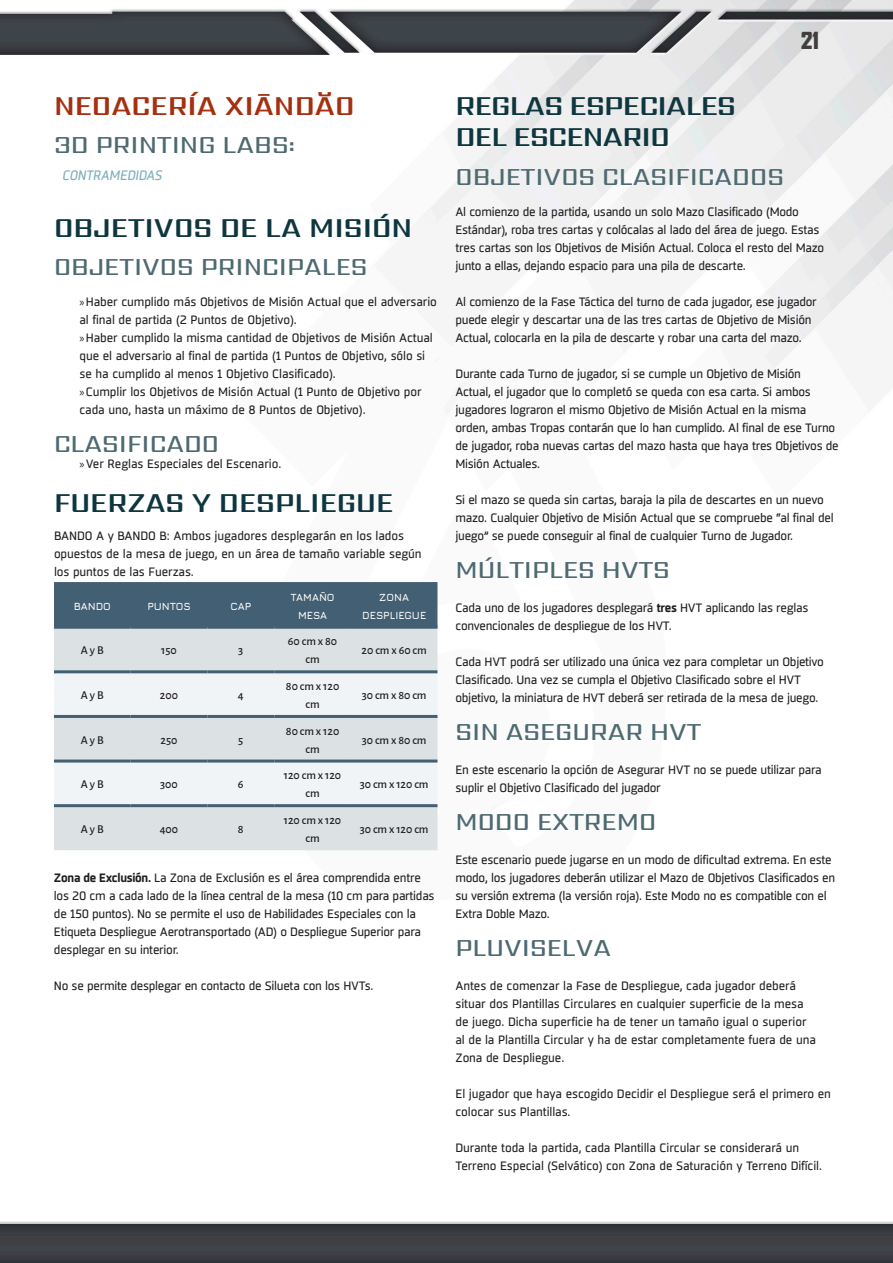
<style>
.page{position:relative;width:893px;height:1263px;background:#fff}
.page>*{position:absolute;margin:0;border:0;box-sizing:border-box;transform-origin:0 0}
.t1{font:600 28.5px "Sarpanch";color:#0e363f}
.t2{font:600 28.5px/31.5px "Sarpanch";letter-spacing:-.025em;color:#0e363f}
.t3{font:600 28.5px "Sarpanch";color:#a53010}
.t4{font:500 25.5px "Sarpanch";color:#4e6a71}
.t5{font:900 22.5px "Agency FB";color:#403d3c}
.t6{font:italic 13.5px "Sisco";letter-spacing:-.01em;color:#81b1bc}
.t7{font:12px/18px "Sisco";letter-spacing:-.025em;color:#231f20}
.t8{font:500 12px/18px "Alegreya Sans";color:#231f20;text-align:center}
.t9{font:700 10.5px/18px "Jura";color:#fff;text-align:center}
.s1{font-family:"Myriad Pro"}
.s2{font-weight:700}
</style>
<div class="page">
<img style="left:0;top:0;width:893px;height:1263px">
<div style="left:54px;top:582px;width:383px;height:44px;background:#435f73"></div>
<div style="left:54px;top:629px;width:383px;height:221px;background:#dce2e3"></div>
<svg style="left:54px;top:673px;width:383px;height:131px;fill:#f0f4f6"></svg>
<hr style="left:54px;top:626px;width:77px;height:3px;background:#435f73">
<hr style="left:131px;top:626px;width:76px;height:3px;background:#435f73">
<hr style="left:207px;top:626px;width:67px;height:3px;background:#435f73">
<hr style="left:274px;top:626px;width:77px;height:3px;background:#435f73">
<hr style="left:351px;top:626px;width:86px;height:3px;background:#435f73">
<hr style="left:54px;top:670px;width:77px;height:3px;background:#435f73">
<hr style="left:131px;top:670px;width:76px;height:3px;background:#435f73">
<hr style="left:207px;top:670px;width:67px;height:3px;background:#435f73">
<hr style="left:274px;top:670px;width:77px;height:3px;background:#435f73">
<hr style="left:351px;top:670px;width:86px;height:3px;background:#435f73">
<hr style="left:54px;top:715px;width:77px;height:3px;background:#435f73">
<hr style="left:131px;top:715px;width:76px;height:3px;background:#435f73">
<hr style="left:207px;top:715px;width:67px;height:3px;background:#435f73">
<hr style="left:274px;top:715px;width:77px;height:3px;background:#435f73">
<hr style="left:351px;top:715px;width:86px;height:3px;background:#435f73">
<hr style="left:54px;top:759px;width:77px;height:3px;background:#435f73">
<hr style="left:131px;top:759px;width:76px;height:3px;background:#435f73">
<hr style="left:207px;top:759px;width:67px;height:3px;background:#435f73">
<hr style="left:274px;top:759px;width:77px;height:3px;background:#435f73">
<hr style="left:351px;top:759px;width:86px;height:3px;background:#435f73">
<hr style="left:54px;top:804px;width:77px;height:3px;background:#435f73">
<hr style="left:131px;top:804px;width:76px;height:3px;background:#435f73">
<hr style="left:207px;top:804px;width:67px;height:3px;background:#435f73">
<hr style="left:274px;top:804px;width:77px;height:3px;background:#435f73">
<hr style="left:351px;top:804px;width:86px;height:3px;background:#435f73">
<h1 class="t3" style="left:54px;top:87px;width:302px">NEOACERÍA XIĀNDĂO</h1>
<h2 class="t4" style="left:54px;top:128px;width:242px">3D PRINTING LABS:</h2>
<p class="t6" style="left:63px;top:166px;width:101px">CONTRAMEDIDAS</p>
<h1 class="t1" style="left:54px;top:209px;width:360px">OBJETIVOS DE LA MISIÓN</h1>
<h2 class="t4" style="left:54px;top:250px;width:315px">OBJETIVOS PRINCIPALES</h2>
<p class="t7" style="left:80px;top:293px;width:359px"><span class="s1">»</span>Haber cumplido más Objetivos de Misión Actual que el adversario al final de partida (2 Puntos de Objetivo).<br><span class="s1">»</span>Haber cumplido la misma cantidad de Objetivos de Misión Actual que el adversario al final de partida (1 Puntos de Objetivo, sólo si se ha cumplido al menos 1 Objetivo Clasificado).<br><span class="s1">»</span>Cumplir los Objetivos de Misión Actual (1 Punto de Objetivo por cada uno, hasta un máximo de 8 Puntos de Objetivo).</p>
<h2 class="t4" style="left:54px;top:427px;width:167px">CLASIFICADO</h2>
<p class="t7" style="left:80px;top:455px;width:203px"><span class="s1">»</span>Ver Reglas Especiales del Escenario.</p>
<h1 class="t1" style="left:54px;top:484px;width:341px">FUERZAS Y DESPLIEGUE</h1>
<p class="t7" style="left:54px;top:527px;width:369px">BANDO A y BANDO B: Ambos jugadores desplegarán en los lados opuestos de la mesa de juego, en un área de tamaño variable según los puntos de las Fuerzas.</p>
<p class="t9" style="left:74px;top:596px;width:39px">BANDO</p>
<p class="t9" style="left:147px;top:596px;width:45px">PUNTOS</p>
<p class="t9" style="left:230px;top:596px;width:22px">CAP</p>
<p class="t9" style="left:291px;top:587px;width:45px">TAMAÑO<br>MESA</p>
<p class="t9" style="left:362px;top:587px;width:66px">ZONA<br>DESPLIEGUE</p>
<p class="t8" style="left:81px;top:641px;width:24px">A y B</p>
<p class="t8" style="left:161px;top:641px;width:17px">150</p>
<p class="t8" style="left:238px;top:641px;width:7px">3</p>
<p class="t8" style="left:288px;top:632px;width:51px">60 cm x 80 cm</p>
<p class="t8" style="left:362px;top:641px;width:67px">20 cm x 60 cm</p>
<p class="t8" style="left:81px;top:685px;width:24px">A y B</p>
<p class="t8" style="left:160px;top:685px;width:20px">200</p>
<p class="t8" style="left:238px;top:685px;width:7px">4</p>
<p class="t8" style="left:286px;top:676px;width:55px">80 cm x 120 cm</p>
<p class="t8" style="left:362px;top:685px;width:66px">30 cm x 80 cm</p>
<p class="t8" style="left:81px;top:730px;width:24px">A y B</p>
<p class="t8" style="left:161px;top:730px;width:18px">250</p>
<p class="t8" style="left:238px;top:730px;width:7px">5</p>
<p class="t8" style="left:286px;top:721px;width:55px">80 cm x 120 cm</p>
<p class="t8" style="left:362px;top:730px;width:66px">30 cm x 80 cm</p>
<p class="t8" style="left:81px;top:774px;width:24px">A y B</p>
<p class="t8" style="left:160px;top:774px;width:19px">300</p>
<p class="t8" style="left:238px;top:774px;width:7px">6</p>
<p class="t8" style="left:284px;top:765px;width:59px">120 cm x 120 cm</p>
<p class="t8" style="left:360px;top:774px;width:70px">30 cm x 120 cm</p>
<p class="t8" style="left:81px;top:819px;width:24px">A y B</p>
<p class="t8" style="left:160px;top:819px;width:20px">400</p>
<p class="t8" style="left:238px;top:819px;width:7px">8</p>
<p class="t8" style="left:284px;top:810px;width:59px">120 cm x 120 cm</p>
<p class="t8" style="left:360px;top:819px;width:70px">30 cm x 120 cm</p>
<p class="t7" style="left:54px;top:869px;width:382px"><span class="s2">Zona de Exclusión.</span> La Zona de Exclusión es el área comprendida entre los 20 cm a cada lado de la línea central de la mesa (10 cm para partidas de 150 puntos). No se permite el uso de Habilidades Especiales con la Etiqueta Despliegue Aerotransportado (AD) o Despliegue Superior para desplegar en su interior.</p>
<p class="t7" style="left:54px;top:977px;width:321px">No se permite desplegar en contacto de Silueta con los HVTs.</p>
<h3 class="t5" style="left:801px;top:28px;width:19px">21</h3>
<h1 class="t2" style="left:455px;top:92px;width:282px">REGLAS ESPECIALES<br>DEL ESCENARIO</h1>
<h2 class="t4" style="left:455px;top:159px;width:330px">OBJETIVOS CLASIFICADOS</h2>
<p class="t7" style="left:455px;top:203px;width:370px">Al comienzo de la partida, usando un solo Mazo Clasificado (Modo Estándar), roba tres cartas y colócalas al lado del área de juego. Estas tres cartas son los Objetivos de Misión Actual. Coloca el resto del Mazo junto a ellas, dejando espacio para una pila de descarte.</p>
<p class="t7" style="left:455px;top:293px;width:363px">Al comienzo de la Fase Táctica del turno de cada jugador, ese jugador puede elegir y descartar una de las tres cartas de Objetivo de Misión<br>Actual, colocarla en la pila de descarte y robar una carta del mazo.</p>
<p class="t7" style="left:455px;top:365px;width:385px">Durante cada Turno de jugador, si se cumple un Objetivo de Misión Actual, el jugador que lo completó se queda con esa carta. Si ambos jugadores lograron el mismo Objetivo de Misión Actual en la misma orden, ambas Tropas contarán que lo han cumplido. Al final de ese Turno de jugador, roba nuevas cartas del mazo hasta que haya tres Objetivos de Misión Actuales.</p>
<p class="t7" style="left:455px;top:491px;width:380px">Si el mazo se queda sin cartas, baraja la pila de descartes en un nuevo mazo. Cualquier Objetivo de Misión Actual que se compruebe “al final del juego” se puede conseguir al final de cualquier Turno de Jugador.</p>
<h2 class="t4" style="left:455px;top:553px;width:216px">MÚLTIPLES HVTS</h2>
<p class="t7" style="left:455px;top:599px;width:354px">Cada uno de los jugadores desplegará <span class="s2">tres</span> HVT aplicando las reglas convencionales de despliegue de los HVT.</p>
<p class="t7" style="left:455px;top:653px;width:370px">Cada HVT podrá ser utilizado una única vez para completar un Objetivo<br>Clasificado. Una vez se cumpla el Objetivo Clasificado sobre el HVT objetivo, la miniatura de HVT deberá ser retirada de la mesa de juego.</p>
<h2 class="t4" style="left:455px;top:715px;width:247px">SIN ASEGURAR HVT</h2>
<p class="t7" style="left:455px;top:761px;width:368px">En este escenario la opción de Asegurar HVT no se puede utilizar para suplir el Objetivo Clasificado del jugador</p>
<h2 class="t4" style="left:455px;top:805px;width:202px">MODO EXTREMO</h2>
<p class="t7" style="left:455px;top:851px;width:381px">Este escenario puede jugarse en un modo de dificultad extrema. En este modo, los jugadores deberán utilizar el Mazo de Objetivos Clasificados en su versión extrema (la versión roja). Este Modo no es compatible con el Extra Doble Mazo.</p>
<h2 class="t4" style="left:455px;top:931px;width:157px">PLUVISELVA</h2>
<p class="t7" style="left:455px;top:977px;width:362px">Antes de comenzar la Fase de Despliegue, cada jugador deberá situar dos Plantillas Circulares en cualquier superficie de la mesa de juego. Dicha superficie ha de tener un tamaño igual o superior al de la Plantilla Circular y ha de estar completamente fuera de una Zona de Despliegue.</p>
<p class="t7" style="left:455px;top:1085px;width:377px">El jugador que haya escogido Decidir el Despliegue será el primero en colocar sus Plantillas.</p>
<p class="t7" style="left:455px;top:1139px;width:368px">Durante toda la partida, cada Plantilla Circular se considerará un<br>Terreno Especial (Selvático) con Zona de Saturación y Terreno Difícil.</p>
</div>
